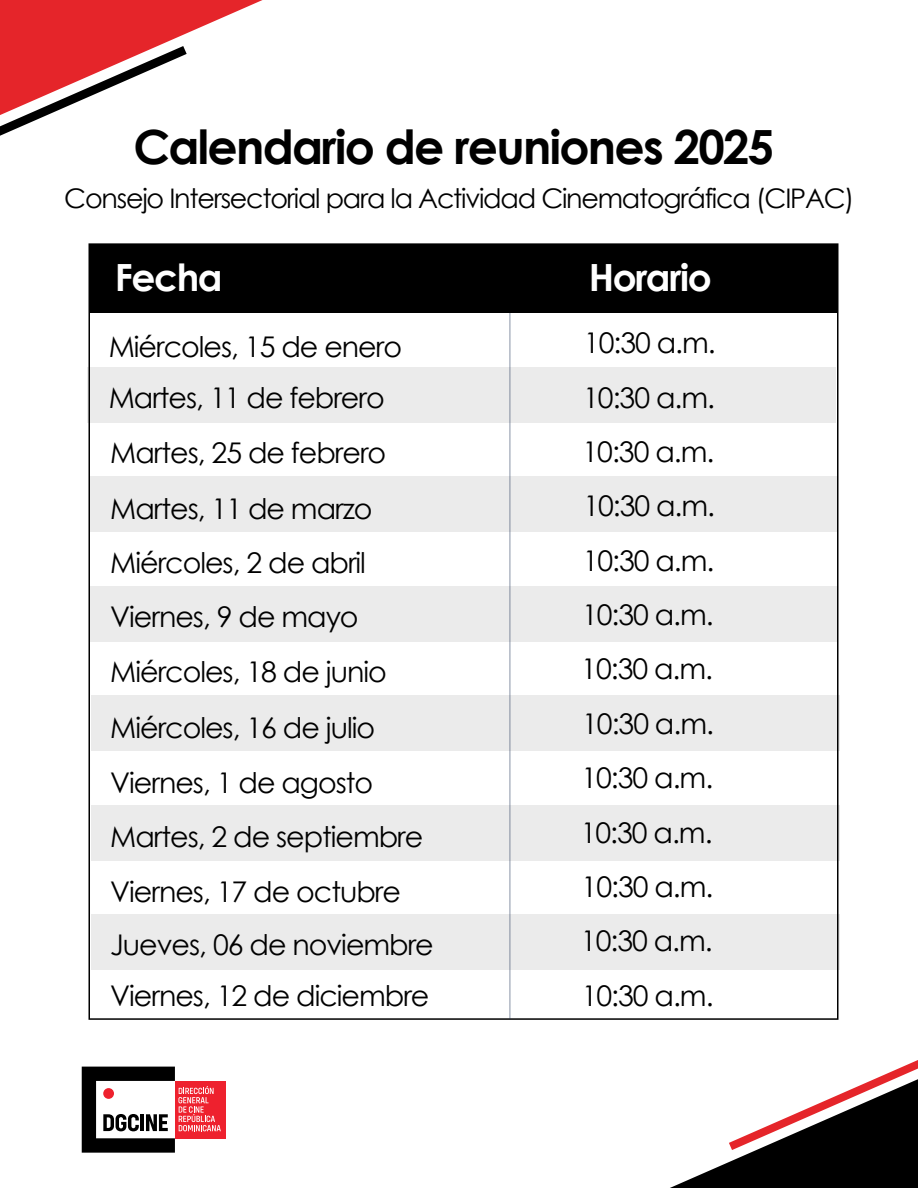
<style>
.page{position:relative;width:918px;height:1188px;background:#fff}
.page>*{position:absolute;margin:0;border:0;box-sizing:border-box;transform-origin:0 0}
.t1{font:700 47.25px "Century Gothic";letter-spacing:-.035em;color:#000}
.t2{font:700 37.5px "Century Gothic";letter-spacing:-.035em;color:#fff}
.t3{font:28.5px/54.4px "Century Gothic";letter-spacing:-.035em;color:#000}
.t4{font:27px "Century Gothic";letter-spacing:-.045em;color:#000}
</style>
<div class="page">
<div style="left:88px;top:367px;width:748px;height:56px;background:#ebebeb"></div>
<div style="left:89px;top:477px;width:749px;height:55px;background:#ebebeb"></div>
<div style="left:89px;top:586px;width:749px;height:56px;background:#ebebeb"></div>
<div style="left:91px;top:696px;width:748px;height:55px;background:#ebebeb"></div>
<div style="left:91px;top:805px;width:748px;height:56px;background:#ebebeb"></div>
<div style="left:91px;top:915px;width:748px;height:55px;background:#ebebeb"></div>
<hr style="left:509px;top:267px;width:2px;height:752px;background:#1b3054">
<div style="left:175px;top:1081px;width:50px;height:57px;background:#ee212e"></div>
<svg style="left:82px;top:1067px;width:139px;height:86px"></svg>
<svg style="left:0;top:0;width:263px;height:136px"></svg>
<svg style="left:669px;top:989px;width:249px;height:199px"></svg>
<div style="left:89px;top:244px;width:749px;height:69px;background:#000"></div>
<h1 class="t1" style="left:133px;top:111px;width:642px">Calendario de reuniones 2025</h1>
<p class="t4" style="left:64px;top:179px;width:792px">Consejo Intersectorial para la Actividad Cinematográfica (CIPAC)</p>
<h2 class="t2" style="left:115px;top:248px;width:109px">Fecha</h2>
<h2 class="t2" style="left:589px;top:248px;width:124px">Horario</h2>
<p class="t3" style="left:109px;top:320px;width:295px;line-height:51px">Miércoles, 15 de enero<br>Martes, 11 de febrero</p>
<p class="t3" style="left:110px;top:425px;width:315px;line-height:54.9px">Martes, 25 de febrero<br>Martes, 11 de marzo<br>Miércoles, 2 de abril<br>Viernes, 9 de mayo<br>Miércoles, 18 de junio<br>Miércoles, 16 de julio<br>Viernes, 1 de agosto<br>Martes, 2 de septiembre<br>Viernes, 17 de octubre</p>
<p class="t3" style="left:110px;top:919px;width:325px;line-height:51px">Jueves, 06 de noviembre<br>Viernes, 12 de diciembre</p>
<p class="t3" style="left:581px;top:315px;width:136px;text-align:justify">10:30 a.m.<br>10:30 a.m.<br>10:30 a.m.<br>10:30 a.m.<br>10:30 a.m.<br>10:30 a.m.<br>10:30 a.m.<br>10:30 a.m.<br>10:30 a.m.<br>10:30 a.m.<br>10:30 a.m.<br>10:30 a.m.<br>10:30 a.m.</p>
</div>
